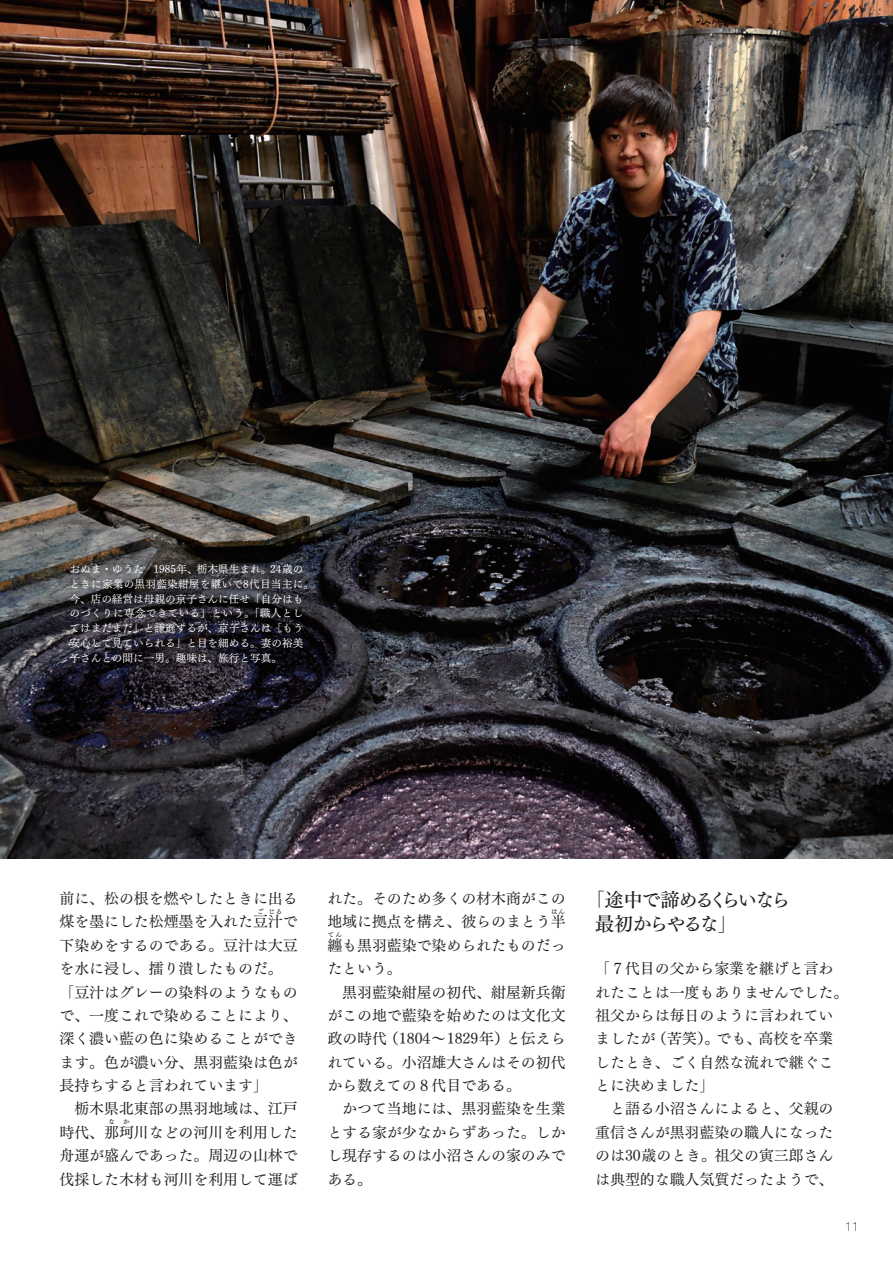
<style>
.page{position:relative;width:893px;height:1263px;background:#fff}
.page>*{position:absolute;margin:0;border:0;box-sizing:border-box;transform-origin:0 0}
.t1{font:19.2px/23.4px "Tsuku Min Pro D";letter-spacing:-.11em;color:#231f20}
.t2{font:14.85px/23.4px "Tsuku Min Pro M";color:#231f20}
.t3{font:100 12.75px "Helvetica Neue LT Std";color:#231f20}
.t4{font:10.65px/14.9px "Tsuku Min Pro RB";color:#fff}
.t5{font:6.45px "Tsuku Min Pro M";color:#231f20}
</style>
<div class="page">
<img style="left:0;top:0;width:893px;height:859px">
<p class="t4" style="left:69px;top:560px;width:246px">おぬま・ゆうた　1985年、栃木県生まれ。24歳のときに家業の黒羽藍染紺屋を継いで8代目当主に。今、店の経営は母親の京子さんに任せ「自分はものづくりに専念できている」という。「職人としてはまだまだ」と謙遜するが、京子さんは「もう安心して見ていられる」と目を細める。妻の裕美子さんとの間に一男。趣味は、旅行と写真。</p>
<p class="t2" style="left:60px;top:885px;width:240px">前に、松の根を燃やしたときに出る煤を墨にした松煙墨を入れた豆汁で</p>
<p class="t5" style="left:257px;top:905px;width:8px">ご</p>
<p class="t5" style="left:268px;top:905px;width:15px">じる</p>
<p class="t2" style="left:60px;top:932px;width:240px">下染めをするのである。豆汁は大豆を水に浸し、擂り潰したものだ。「豆汁はグレーの染料のようなもので、一度これで染めることにより、深く濃い藍の色に染めることができます。色が濃い分、黒羽藍染は色が長持ちすると言われています」<br>　栃木県北東部の黒羽地域は、江戸時代、那珂川などの河川を利用した</p>
<p class="t5" style="left:108px;top:1116px;width:8px">な</p>
<p class="t5" style="left:123px;top:1116px;width:8px">か</p>
<p class="t2" style="left:60px;top:1142px;width:240px">舟運が盛んであった。周辺の山林で伐採した木材も河川を利用して運ば</p>
<p class="t2" style="left:327px;top:885px;width:240px">れた。そのため多くの材木商がこの地域に拠点を構え、彼らのまとう半</p>
<p class="t5" style="left:551px;top:905px;width:15px">はん</p>
<p class="t2" style="left:327px;top:932px;width:240px">纏も黒羽藍染で染められたものだっ</p>
<p class="t5" style="left:328px;top:929px;width:15px">てん</p>
<p class="t2" style="left:327px;top:955px;width:240px">たという。<br>　黒羽藍染紺屋の初代、紺屋新兵衛がこの地で藍染を始めたのは文化文政の時代（1804～1829年）と伝えられている。小沼雄大さんはその初代から数えての８代目である。<br>　かつて当地には、黒羽藍染を生業とする家が少なからずあった。しかし現存するのは小沼さんの家のみである。</p>
<p class="t1" style="left:595px;top:886px;width:196px;text-indent:-10px">「途中で諦めるくらいなら最初からやるな」</p>
<p class="t2" style="left:595px;top:955px;width:254px">「７代目の父から家業を継げと言われたことは一度もありませんでした。祖父からは毎日のように言われていましたが（苦笑）。でも、高校を卒業したとき、ごく自然な流れで継ぐことに決めました」<br>　と語る小沼さんによると、父親の重信さんが黒羽藍染の職人になったのは30歳のとき。祖父の寅三郎さんは典型的な職人気質だったようで、</p>
<p class="t3" style="left:845px;top:1219px;width:16px">11</p>
</div>
